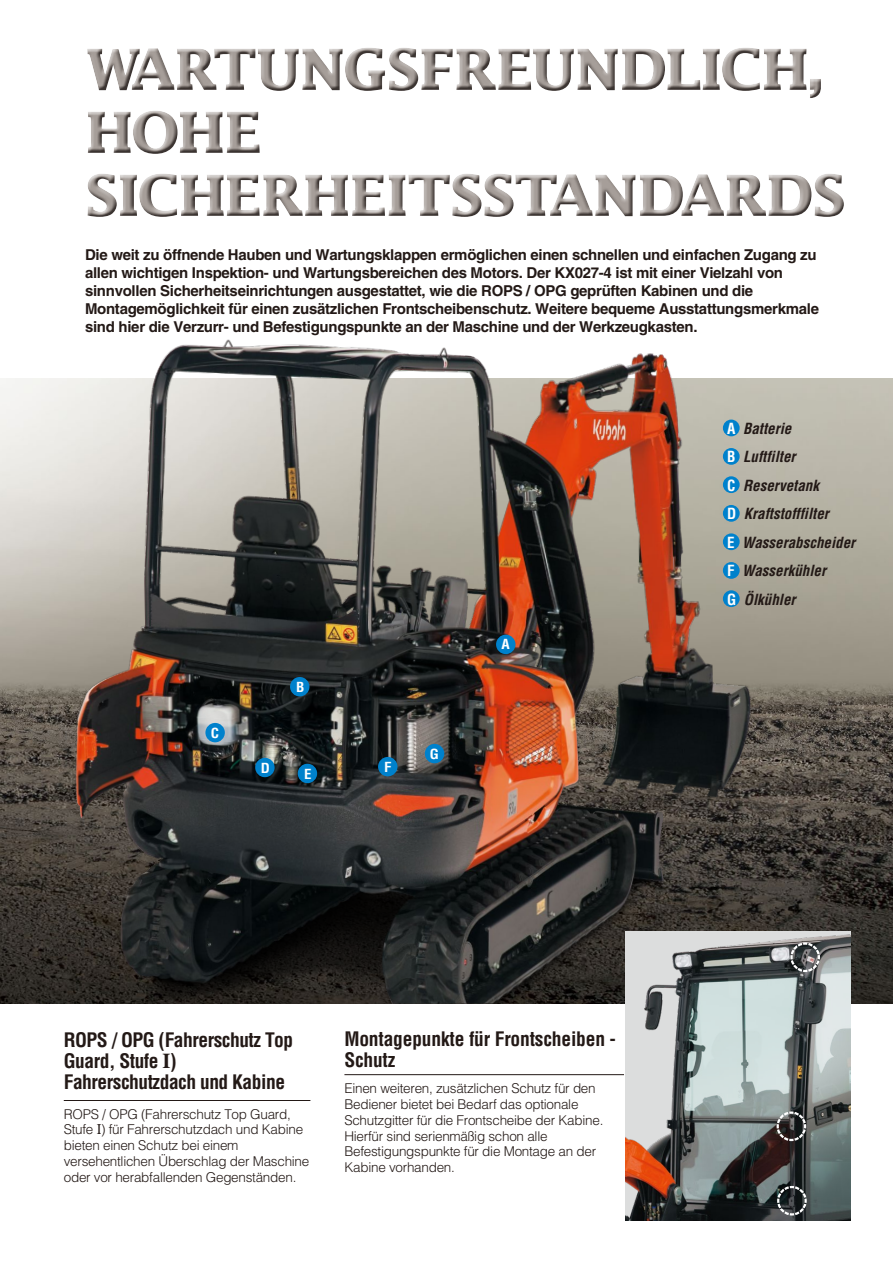
<style>
.page{position:relative;width:893px;height:1263px;background:#fff}
.page>*{position:absolute;margin:0;border:0;box-sizing:border-box;transform-origin:0 0}
.t1{font:700 57px/63px "Lucida Std";letter-spacing:-.025em;color:#a69e99}
.t2{font:700 condensed 19.5px/21px "Helvetica";letter-spacing:-.025em;color:#231916}
.t3{font:700 15px/18px "Helvetica";letter-spacing:-.02em;color:#231916}
.t4{font:italic 700 condensed 15px/28.5px "Helvetica";color:#231916}
.t5{font:300 13.5px/15.8px "Helvetica";letter-spacing:-.02em;color:#231916}
.t6{font:700 condensed 13.5px "Helvetica";color:#fff;scale:1.1 1}
.s1{font-family:"Century Old Style";font-stretch:normal}
.s2{font-family:"Century Old Style";font-weight:400}
.s3{font-style:normal;color:#fff}
</style>
<div class="page">
<img style="left:0;top:378px;width:893px;height:625px">
<img style="left:57px;top:344px;width:712px;height:659px">
<div style="left:84px;top:46px;width:764px;height:176px;background:#231916;opacity:.75"></div>
<div style="left:723px;top:420px;width:17px;height:16px;background:#0081cc;border-radius:50%"></div>
<div style="left:723px;top:476px;width:17px;height:17px;background:#0081cc;border-radius:50%"></div>
<div style="left:723px;top:533px;width:17px;height:17px;background:#0081cc;border-radius:50%"></div>
<div style="left:723px;top:505px;width:17px;height:17px;background:#0081cc;border-radius:50%"></div>
<div style="left:723px;top:562px;width:17px;height:17px;background:#0081cc;border-radius:50%"></div>
<div style="left:723px;top:590px;width:17px;height:17px;background:#0081cc;border-radius:50%"></div>
<div style="left:723px;top:448px;width:17px;height:17px;background:#0081cc;border-radius:50%"></div>
<hr style="left:64px;top:1100px;width:246px;height:1px;background:#231916">
<hr style="left:344px;top:1074px;width:280px;height:1px;background:#231916">
<div style="left:496px;top:635px;width:19px;height:19px;background:#0081cc;border-radius:50%"></div>
<div style="left:205px;top:723px;width:20px;height:19px;background:#0081cc;border-radius:50%"></div>
<div style="left:298px;top:764px;width:19px;height:19px;background:#0081cc;border-radius:50%"></div>
<div style="left:255px;top:758px;width:20px;height:19px;background:#0081cc;border-radius:50%"></div>
<div style="left:378px;top:757px;width:19px;height:19px;background:#0081cc;border-radius:50%"></div>
<div style="left:425px;top:744px;width:19px;height:19px;background:#0081cc;border-radius:50%"></div>
<div style="left:290px;top:677px;width:19px;height:19px;background:#0081cc;border-radius:50%"></div>
<img style="left:625px;top:931px;width:225px;height:289px">
<svg style="left:789px;top:941px;width:32px;height:32px"></svg>
<svg style="left:775px;top:1110px;width:32px;height:32px"></svg>
<svg style="left:776px;top:1185px;width:32px;height:32px"></svg>
<hr style="left:892px;top:378px;width:1px;height:171px;background:#231916">
<h1 class="t1" style="left:85px;top:37px;width:762px">WARTUNGSFREUNDLICH,<br>HOHE<br>SICHERHEITSSTANDARDS</h1>
<p class="t3" style="left:85px;top:245px;width:735px">Die weit zu öffnende Hauben und Wartungsklappen ermöglichen einen schnellen und einfachen Zugang zu allen wichtigen Inspektion- und Wartungsbereichen des Motors. Der KX027-4 ist mit einer Vielzahl von sinnvollen Sicherheitseinrichtungen ausgestattet, wie die ROPS / OPG geprüften Kabinen und die Montagemöglichkeit für einen zusätzlichen Frontscheibenschutz. Weitere bequeme Ausstattungsmerkmale sind hier die Verzurr- und Befestigungspunkte an der Maschine und der Werkzeugkasten.</p>
<p class="t6" style="left:211px;top:725px;width:9px">C</p>
<p class="t6" style="left:296px;top:679px;width:9px">B</p>
<p class="t6" style="left:261px;top:759px;width:10px">D</p>
<p class="t6" style="left:384px;top:759px;width:8px">F</p>
<p class="t6" style="left:304px;top:765px;width:8px">E</p>
<p class="t6" style="left:430px;top:745px;width:10px">G</p>
<p class="t6" style="left:502px;top:636px;width:9px">A</p>
<h2 class="t2" style="left:64px;top:1030px;width:231px">ROPS / OPG (Fahrerschutz Top<br>Guard, Stufe <span class="s1">I</span>)<br>Fahrerschutzdach und Kabine</h2>
<p class="t5" style="left:64px;top:1105px;width:247px">ROPS / OPG (Fahrerschutz Top Guard, Stufe <span class="s2">I</span>) für Fahrerschutzdach und Kabine bieten einen Schutz bei einem versehentlichen Überschlag der Maschine oder vor herabfallenden Gegenständen.</p>
<h2 class="t2" style="left:344px;top:1028px;width:273px">Montagepunkte für Frontscheiben -<br>Schutz</h2>
<p class="t5" style="left:344px;top:1080px;width:260px">Einen weiteren, zusätzlichen Schutz für den Bediener bietet bei Bedarf das optionale Schutzgitter für die Frontscheibe der Kabine.<br>Hierfür sind serienmäßig schon alle Befestigungspunkte für die Montage an der Kabine vorhanden.</p>
<p class="t4" style="left:727px;top:414px;width:130px"><span class="s3">A</span> Batterie<br><span class="s3">B</span> Luftfilter<br><span class="s3">C</span> Reservetank<br><span class="s3">D</span> Kraftstofffilter<br><span class="s3">E</span> Wasserabscheider<br><span class="s3">F</span> Wasserkühler<br><span class="s3">G</span> Ölkühler</p>
</div>
